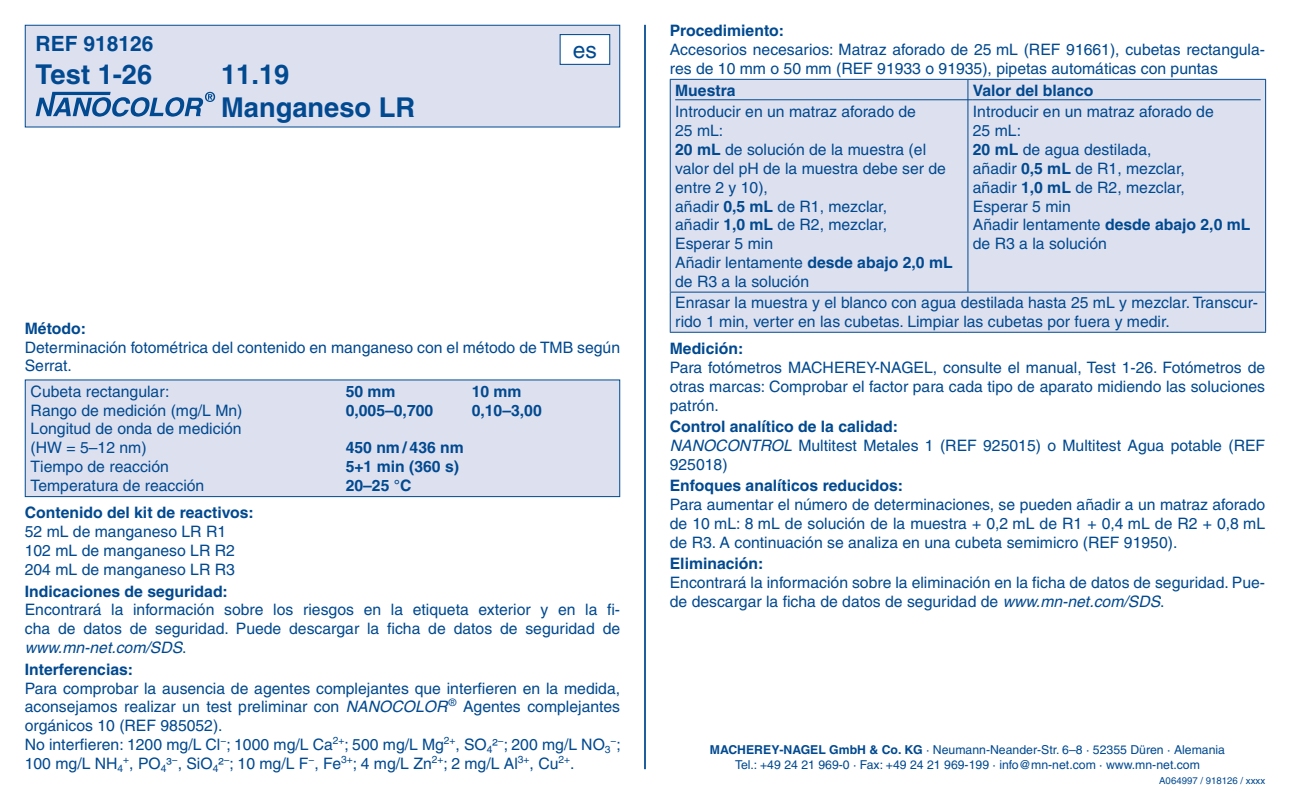
<style>
.page{position:relative;width:1290px;height:794px;background:#fff}
.page>*{position:absolute;margin:0;border:0;box-sizing:border-box;transform-origin:0 0}
.t1{font:700 27.3px/32.9px "Helvetica LT Pro";color:#014990}
.t2{font:22.75px "Helvetica LT Pro";color:#014990}
.t3{font:700 21px "Helvetica LT Pro";color:#014990}
.t4{font:15.75px/18.9px "Helvetica LT Pro";color:#014990}
.t5{font:700 15.75px "Helvetica LT Pro";color:#014990}
.t6{font:12.25px/14.7px "Helvetica LT Pro";color:#014990;text-align:center}
.t7{font:10.15px "Helvetica LT Pro";color:#014990}
.t8{font:9.62px "Helvetica LT Pro";color:#014990}
.s1{font-style:italic}
.s2{font-size:15.75px}
.s3{font-weight:700}
</style>
<div class="page">
<div style="left:25px;top:25px;width:595px;height:102px;background:#dde1ef"></div>
<svg style="left:36px;top:92px;width:179px;height:25px"></svg>
<div style="left:25px;top:25px;width:595px;height:102px;border:1px solid #014990"></div>
<div style="left:560px;top:35px;width:50px;height:29px;background:#fff"></div>
<div style="left:560px;top:34px;width:50px;height:31px;border:1px solid #014990"></div>
<hr style="left:644px;top:25px;width:2px;height:744px;background:#014990">
<div style="left:25px;top:380px;width:595px;height:116px;background:#dde1ef"></div>
<div style="left:25px;top:379px;width:595px;height:118px;border:1px solid #014990"></div>
<div style="left:671px;top:80px;width:594px;height:252px;background:#dde1ef"></div>
<hr style="left:670px;top:79px;width:298px;height:1px;background:#014990">
<hr style="left:670px;top:80px;width:1px;height:212px;background:#014990">
<hr style="left:968px;top:79px;width:298px;height:1px;background:#014990">
<hr style="left:967px;top:80px;width:1px;height:212px;background:#014990">
<hr style="left:1265px;top:80px;width:1px;height:212px;background:#014990">
<hr style="left:670px;top:292px;width:1px;height:40px;background:#014990">
<hr style="left:1265px;top:292px;width:1px;height:40px;background:#014990">
<hr style="left:670px;top:332px;width:298px;height:1px;background:#014990">
<hr style="left:968px;top:332px;width:298px;height:1px;background:#014990">
<hr style="left:670px;top:292px;width:298px;height:1px;background:#014990">
<hr style="left:968px;top:292px;width:298px;height:1px;background:#014990">
<hr style="left:675px;top:99px;width:298px;height:1px;background:#014990">
<hr style="left:973px;top:99px;width:287px;height:1px;background:#014990">
<h3 class="t3" style="left:36px;top:30px;width:119px">REF 918126</h3>
<h1 class="t1" style="left:36px;top:58px;width:118px">Test 1‑26</h1>
<h1 class="t1" style="left:221px;top:58px;width:196px">11.19<br>Manganeso LR</h1>
<h2 class="t2" style="left:573px;top:36px;width:26px">es</h2>
<p class="t5" style="left:25px;top:318px;width:63px">Método:</p>
<p class="t4" style="left:25px;top:337px;width:597px">Determinación fotométrica del contenido en manganeso con el método de TMB según<br>Serrat.</p>
<p class="t4" style="left:31px;top:382px;width:140px">Cubeta rectangular:</p>
<p class="t5" style="left:346px;top:381px;width:51px">50 mm</p>
<p class="t5" style="left:472px;top:381px;width:51px">10 mm</p>
<p class="t4" style="left:31px;top:400px;width:213px">Rango de medición (mg/L Mn)</p>
<p class="t5" style="left:346px;top:400px;width:89px">0,005–0,700</p>
<p class="t5" style="left:472px;top:400px;width:72px">0,10–3,00</p>
<p class="t4" style="left:31px;top:419px;width:213px">Longitud de onda de medición (HW = 5–12 nm)</p>
<p class="t5" style="left:346px;top:438px;width:120px">450 nm / 436 nm</p>
<p class="t4" style="left:31px;top:457px;width:140px">Tiempo de reacción</p>
<p class="t5" style="left:346px;top:457px;width:115px">5+1 min (360 s)</p>
<p class="t4" style="left:31px;top:476px;width:175px">Temperatura de reacción</p>
<p class="t5" style="left:346px;top:476px;width:67px">20–25 °C</p>
<p class="t5" style="left:25px;top:503px;width:230px">Contenido del kit de reactivos:</p>
<p class="t4" style="left:25px;top:522px;width:212px">52 mL de manganeso LR R1<br>102 mL de manganeso LR R2<br>204 mL de manganeso LR R3</p>
<p class="t5" style="left:25px;top:581px;width:205px">Indicaciones de seguridad:</p>
<p class="t4" style="left:25px;top:600px;width:597px;text-align:justify">Encontrará la información sobre los riesgos en la etiqueta exterior y en la fi&shy;cha de datos de seguridad. Puede descargar la ficha de datos de seguridad de <span class="s1">www.mn‑net.com/SDS</span>.</p>
<p class="t5" style="left:25px;top:659px;width:110px">Interferencias:</p>
<p class="t4" style="left:25px;top:678px;width:597px">Para comprobar la ausencia de agentes complejantes que interfieren en la medida, aconsejamos realizar un test preliminar con <span class="s1">NANOCOLOR</span> <sup>®</sup> Agentes complejantes orgánicos 10 (REF 985052).<br>No interfieren: 1200 mg/L Cl<sup>−</sup>; 1000 mg/L Ca<sup>2+</sup>; 500 mg/L Mg<sup>2+</sup>, SO<sub>4</sub>²<sup>−</sup>; 200 mg/L NO<sub>3</sub></p>
<p class="t7" style="left:611px;top:734px;width:12px">−<span class="s2">;</span></p>
<p class="t4" style="left:25px;top:754px;width:551px">100 mg/L NH<sub>4</sub><sup>+</sup>, PO<sub>4</sub>³<sup>−</sup>, SiO<sub>4</sub>²<sup>−</sup>; 10 mg/L F<sup>−</sup>, Fe<sup>3+</sup>; 4 mg/L Zn<sup>2+</sup>; 2 mg/L Al<sup>3+</sup>, Cu<sup>2+</sup>.</p>
<p class="t5" style="left:670px;top:21px;width:116px">Procedimiento:</p>
<p class="t4" style="left:670px;top:40px;width:597px">Accesorios necesarios: Matraz aforado de 25 mL (REF 91661), cubetas rectangula&shy;res de 10 mm o 50 mm (REF 91933 o 91935), pipetas automáticas con puntas</p>
<p class="t5" style="left:675px;top:80px;width:62px">Muestra</p>
<p class="t4" style="left:675px;top:102px;width:279px">Introducir en un matraz aforado de<br>25 mL:<br><span class="s3">20 mL</span> de solución de la muestra (el valor del pH de la muestra debe ser de entre 2 y 10),<br>añadir <span class="s3">0,5 mL</span> de R1, mezclar,<br>añadir <span class="s3">1,0 mL</span> de R2, mezclar,<br>Esperar 5 min<br>Añadir lentamente <span class="s3">desde abajo 2,0 mL </span>de R3 a la solución</p>
<p class="t5" style="left:973px;top:80px;width:122px">Valor del blanco</p>
<p class="t4" style="left:973px;top:102px;width:279px">Introducir en un matraz aforado de<br>25 mL:<br><span class="s3">20 mL</span> de agua destilada,<br>añadir <span class="s3">0,5 mL</span> de R1, mezclar,<br>añadir <span class="s3">1,0 mL</span> de R2, mezclar,<br>Esperar 5 min<br>Añadir lentamente <span class="s3">desde abajo 2,0 mL </span>de R3 a la solución</p>
<p class="t4" style="left:675px;top:293px;width:584px">Enrasar la muestra y el blanco con agua destilada hasta 25 mL y mezclar. Transcur&shy;rido 1 min, verter en las cubetas. Limpiar las cubetas por fuera y medir.</p>
<p class="t5" style="left:670px;top:339px;width:75px">Medición:</p>
<p class="t4" style="left:670px;top:358px;width:597px;text-align:justify">Para fotómetros MACHEREY‑NAGEL, consulte el manual, Test 1‑26. Fotómetros de otras marcas: Comprobar el factor para cada tipo de aparato midiendo las soluciones patrón.</p>
<p class="t4" style="left:670px;top:417px;width:597px"><span class="s3">Control analítico de la calidad:<br></span><span class="s1">NANOCONTROL</span> Multitest Metales 1 (REF 925015) o Multitest Agua potable (REF<br>925018)</p>
<p class="t5" style="left:670px;top:476px;width:235px">Enfoques analíticos reducidos:</p>
<p class="t4" style="left:670px;top:495px;width:597px;text-align:justify">Para aumentar el número de determinaciones, se pueden añadir a un matraz aforado de 10 mL: 8 mL de solución de la muestra + 0,2 mL de R1 + 0,4 mL de R2 + 0,8 mL de R3. A continuación se analiza en una cubeta semimicro (REF 91950).</p>
<p class="t5" style="left:670px;top:554px;width:95px">Eliminación:</p>
<p class="t4" style="left:670px;top:573px;width:597px">Encontrará la información sobre la eliminación en la ficha de datos de seguridad. Pue&shy;de descargar la ficha de datos de seguridad de <span class="s1">www.mn‑net.com/SDS</span>.</p>
<p class="t6" style="left:710px;top:743px;width:517px"><span class="s3">MACHEREY‑NAGEL GmbH &amp; Co. KG</span> · Neumann-Neander-Str. 6–8 · 52355 Düren · Alemania<br>Tel.: +49 24 21 969‑0 · Fax: +49 24 21 969‑199 · info@mn‑net.com · www.mn‑net.com</p>
<p class="t8" style="left:1159px;top:774px;width:107px">A064997 / 918126 / xxxx</p>
</div>
